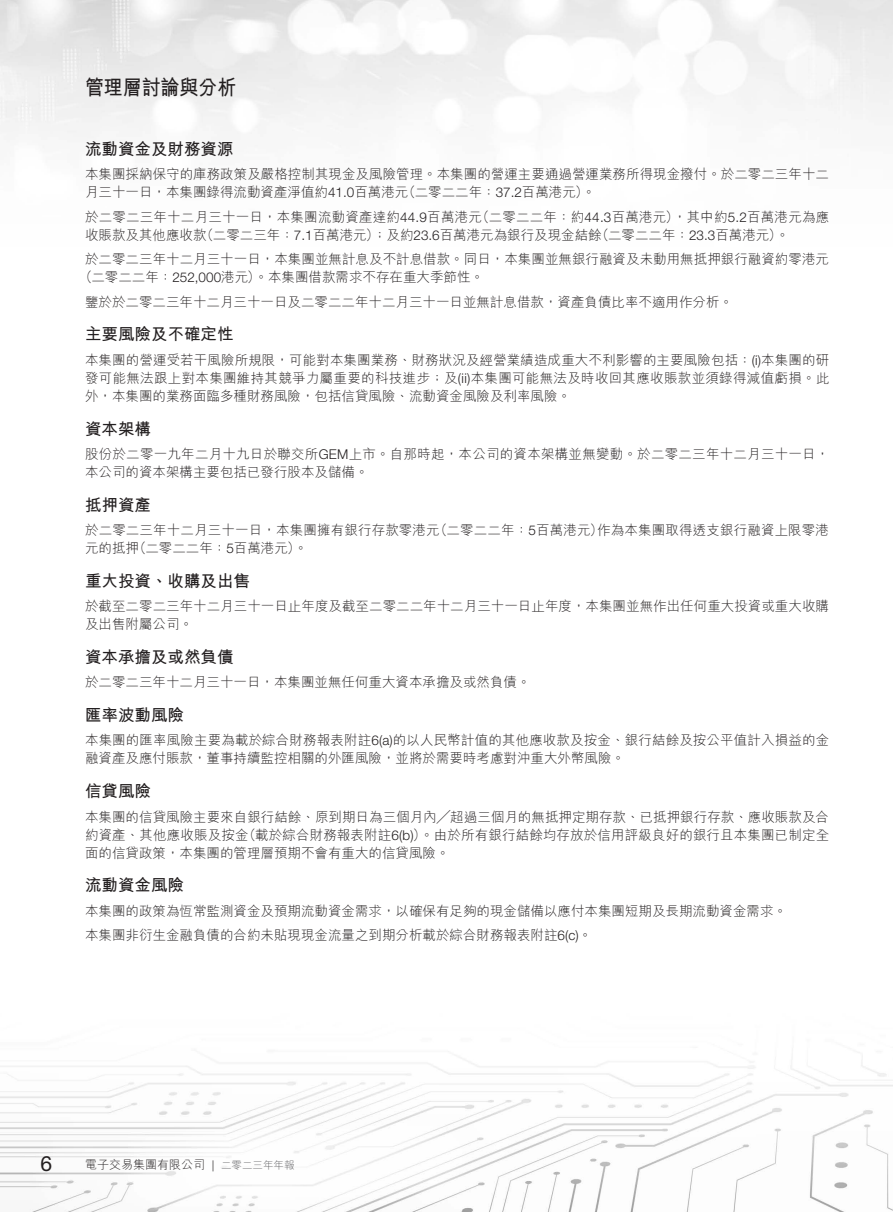
<style>
.page{position:relative;width:893px;height:1212px;background:#fff}
.page>*{position:absolute;margin:0;border:0;box-sizing:border-box;transform-origin:0 0}
.t1{font:700 21px "M Hei HK";color:#231f20;scale:.9 1}
.t2{font:21px "Helvetica Neue LT Std";color:#231f20}
.t3{font:700 16.5px "M Hei HK";color:#231f20}
.t4{font:300 13.5px/18px "M Hei HK";color:#231f20}
.t5{font:300 13.5px/18px "M Hei HK";letter-spacing:.02em;color:#231f20}
.t6{font:300 12px "M Hei HK";color:#231f20}
.s1{font-family:"Helvetica Neue LT Std"}
.s2{font-size:10.5px;color:#636366}
</style>
<div class="page">
<img style="left:0;top:0;width:893px;height:1212px">
<h1 class="t1" style="left:85px;top:72px;width:170px">管理層討論與分析</h1>
<p class="t3" style="left:85px;top:137px;width:150px">流動資金及財務資源</p>
<p class="t4" style="left:85px;top:165px;width:745px">本集團採納保守的庫務政策及嚴格控制其現金及風險管理。本集團的營運主要通過營運業務所得現金撥付。於二零二三年十二月三十一日，本集團錄得流動資產淨值約<span class="s1">41.0</span>百萬港元（二零二二年：<span class="s1">37.2</span>百萬港元）。</p>
<p class="t4" style="left:85px;top:207px;width:746px">於二零二三年十二月三十一日，本集團流動資產達約<span class="s1">44.9</span>百萬港元（二零二二年：約<span class="s1">44.3</span>百萬港元），其中約<span class="s1">5.2</span>百萬港元為應收賬款及其他應收款（二零二三年：<span class="s1">7.1</span>百萬港元）；及約<span class="s1">23.6</span>百萬港元為銀行及現金結餘（二零二二年：<span class="s1">23.3</span>百萬港元）。</p>
<p class="t4" style="left:79px;top:250px;width:751px;text-indent:6px">於二零二三年十二月三十一日，本集團並無計息及不計息借款。同日，本集團並無銀行融資及未動用無抵押銀行融資約零港元（二零二二年：<span class="s1">252,000</span>港元）。本集團借款需求不存在重大季節性。</p>
<p class="t4" style="left:85px;top:292px;width:649px">鑒於於二零二三年十二月三十一日及二零二二年十二月三十一日並無計息借款，資產負債比率不適用作分析。</p>
<p class="t3" style="left:85px;top:322px;width:150px">主要風險及不確定性</p>
<p class="t4" style="left:85px;top:350px;width:746px;text-align:justify">本集團的營運受若干風險所規限，可能對本集團業務、財務狀況及經營業績造成重大不利影響的主要風險包括：<span class="s1">(i)</span>本集團的研發可能無法跟上對本集團維持其競爭力屬重要的科技進步；及<span class="s1">(ii)</span>本集團可能無法及時收回其應收賬款並須錄得減值虧損。此外，本集團的業務面臨多種財務風險，包括信貸風險、流動資金風險及利率風險。</p>
<p class="t3" style="left:85px;top:416px;width:67px">資本架構</p>
<p class="t5" style="left:85px;top:444px;width:746px">股份於二零一九年二月十九日於聯交所<span class="s1">GEM</span>上市。自那時起，本公司的資本架構並無變動。於二零二三年十二月三十一日，本公司的資本架構主要包括已發行股本及儲備。</p>
<p class="t3" style="left:85px;top:493px;width:67px">抵押資產</p>
<p class="t4" style="left:85px;top:520px;width:746px">於二零二三年十二月三十一日，本集團擁有銀行存款零港元（二零二二年：<span class="s1">5</span>百萬港元）作為本集團取得透支銀行融資上限零港元的抵押（二零二二年：<span class="s1">5</span>百萬港元）。</p>
<p class="t3" style="left:85px;top:569px;width:166px">重大投資、收購及出售</p>
<p class="t4" style="left:85px;top:597px;width:745px">於截至二零二三年十二月三十一日止年度及截至二零二二年十二月三十一日止年度，本集團並無作出任何重大投資或重大收購及出售附屬公司。</p>
<p class="t3" style="left:85px;top:645px;width:150px">資本承擔及或然負債</p>
<p class="t4" style="left:85px;top:673px;width:447px">於二零二三年十二月三十一日，本集團並無任何重大資本承擔及或然負債。</p>
<p class="t3" style="left:85px;top:703px;width:100px">匯率波動風險</p>
<p class="t4" style="left:85px;top:731px;width:746px">本集團的匯率風險主要為載於綜合財務報表附註<span class="s1">6(a)</span>的以人民幣計值的其他應收款及按金、銀行結餘及按公平值計入損益的金融資產及應付賬款，董事持續監控相關的外匯風險，並將於需要時考慮對沖重大外幣風險。</p>
<p class="t3" style="left:85px;top:779px;width:67px">信貸風險</p>
<p class="t4" style="left:85px;top:807px;width:746px;text-align:justify">本集團的信貸風險主要來自銀行結餘、原到期日為三個月內╱超過三個月的無抵押定期存款、已抵押銀行存款、應收賬款及合約資產、其他應收賬及按金（載於綜合財務報表附註<span class="s1">6(b)</span>）。由於所有銀行結餘均存放於信用評級良好的銀行且本集團已制定全面的信貸政策，本集團的管理層預期不會有重大的信貸風險。</p>
<p class="t3" style="left:85px;top:873px;width:100px">流動資金風險</p>
<p class="t4" style="left:85px;top:898px;width:703px;line-height:24.5px">本集團的政策為恆常監測資金及預期流動資金需求，以確保有足夠的現金儲備以應付本集團短期及長期流動資金需求。本集團非衍生金融負債的合約未貼現現金流量之到期分析載於綜合財務報表附註<span class="s1">6(c)</span>。</p>
<h1 class="t2" style="left:40px;top:1151px;width:13px">6</h1>
<p class="t6" style="left:85px;top:1156px;width:211px">電子交易集團有限公司 | <span class="s2">二零二三年年報</span></p>
</div>
